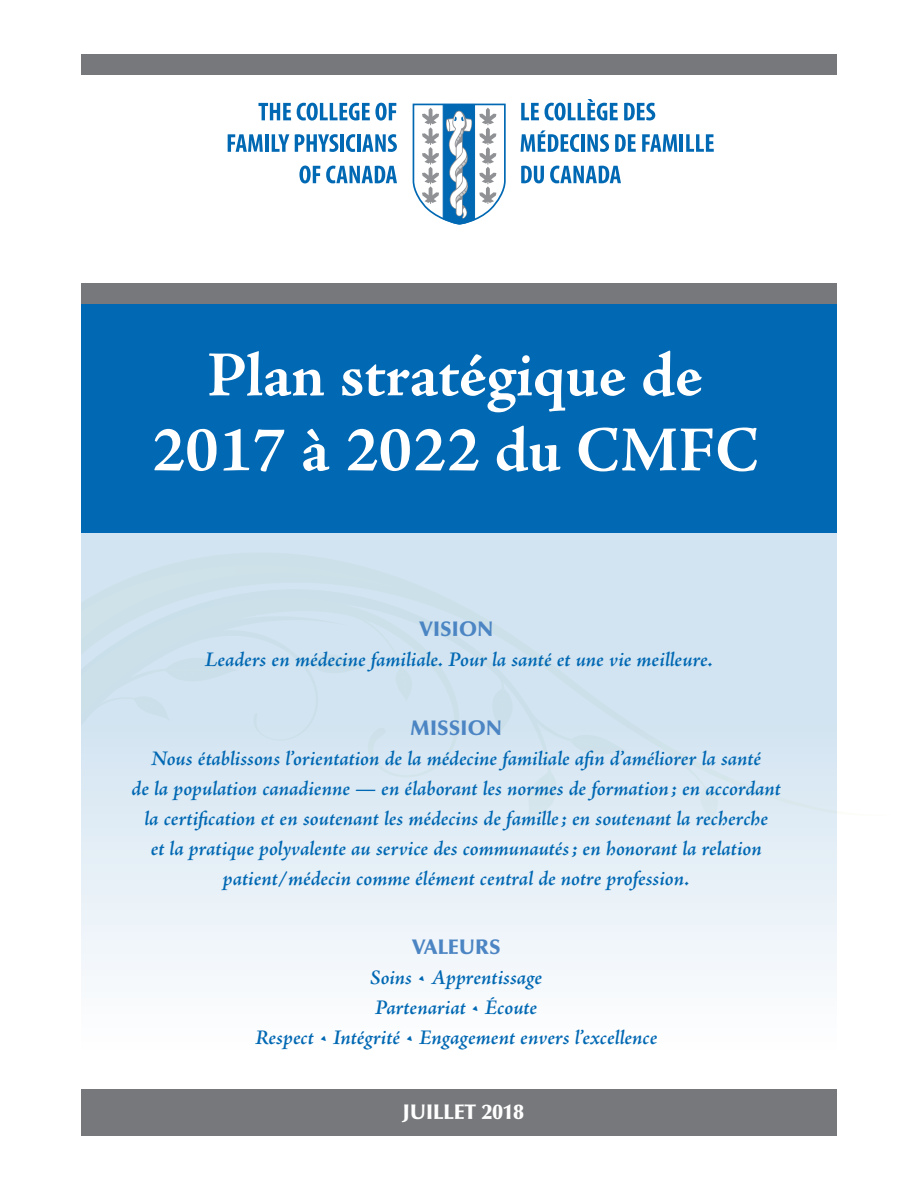
<style>
.page{position:relative;width:918px;height:1188px;background:#fff}
.page>*{position:absolute;margin:0;border:0;box-sizing:border-box;transform-origin:0 0}
.t1{font:700 64.5px/75px "Adobe Jenson Pro";letter-spacing:-.005em;color:#fff;text-align:center}
.t2{font:italic 600 21px/30px "Adobe Jenson Pro";letter-spacing:-.005em;color:#0168b3;text-align:center}
.t3{font:900 21px "Optima";color:#4c85c3}
.t4{font:900 21px "Optima";color:#fff}
.s1{font-size:20.85px}
</style>
<div class="page">
<div style="left:81px;top:302px;width:756px;height:231px;background:#0168b3"></div>
<div style="left:81px;top:1089px;width:756px;height:47px;background:#76787b"></div>
<svg style="left:81px;top:533px;width:756px;height:443px;fill:#e9f1f8"></svg>
<svg style="left:81px;top:543px;width:756px;height:277px;background:#d4e5f1"></svg>
<svg style="left:81px;top:576px;width:393px;height:214px;background:#d5e6f1"></svg>
<svg style="left:491px;top:675px;width:24px;height:57px"></svg>
<svg style="left:524px;top:701px;width:102px;height:123px;background:#d6e6f1"></svg>
<div style="left:656px;top:743px;width:62px;height:83px;background:#dae9f3"></div>
<div style="left:81px;top:545px;width:342px;height:203px;background:#d2e4f1"></div>
<div style="left:81px;top:283px;width:756px;height:20px;background:#76787b"></div>
<div style="left:81px;top:54px;width:756px;height:20px;background:#76787b"></div>
<svg style="left:521px;top:103px;width:18px;height:17px"></svg>
<svg style="left:545px;top:99px;width:73px;height:22px"></svg>
<svg style="left:624px;top:103px;width:31px;height:17px"></svg>
<svg style="left:521px;top:130px;width:58px;height:22px"></svg>
<hr style="left:581px;top:134px;width:3px;height:18px;background:#0168b3">
<svg style="left:587px;top:134px;width:22px;height:18px"></svg>
<svg style="left:615px;top:134px;width:21px;height:18px"></svg>
<svg style="left:642px;top:134px;width:35px;height:18px"></svg>
<hr style="left:680px;top:134px;width:3px;height:18px;background:#0168b3">
<svg style="left:686px;top:134px;width:28px;height:18px"></svg>
<svg style="left:521px;top:166px;width:23px;height:17px"></svg>
<svg style="left:550px;top:166px;width:71px;height:17px"></svg>
<svg style="left:258px;top:103px;width:33px;height:17px"></svg>
<svg style="left:297px;top:103px;width:99px;height:18px"></svg>
<svg style="left:228px;top:134px;width:35px;height:18px"></svg>
<hr style="left:265px;top:134px;width:4px;height:18px;background:#0168b3">
<svg style="left:272px;top:134px;width:17px;height:18px"></svg>
<svg style="left:295px;top:134px;width:43px;height:18px"></svg>
<hr style="left:340px;top:134px;width:4px;height:18px;background:#0168b3">
<svg style="left:346px;top:134px;width:9px;height:18px"></svg>
<hr style="left:357px;top:134px;width:3px;height:18px;background:#0168b3">
<svg style="left:362px;top:134px;width:35px;height:18px"></svg>
<svg style="left:299px;top:166px;width:21px;height:17px"></svg>
<svg style="left:326px;top:166px;width:71px;height:17px"></svg>
<svg style="left:413px;top:104px;width:93px;height:121px"></svg>
<h1 class="t1" style="left:151px;top:339px;width:609px">Plan stratégique de<br>2017 à 2022 du CMFC</h1>
<p class="t3" style="left:419px;top:616px;width:76px">VISION</p>
<p class="t2" style="left:205px;top:646px;width:509px">Leaders en médecine familiale. Pour la santé et une vie meilleure.</p>
<p class="t3" style="left:410px;top:716px;width:93px">MISSION</p>
<p class="t2" style="left:132px;top:745px;width:651px">Nous établissons l’orientation de la médecine familiale afn d’améliorer la santé<br>de la population canadienne — en élaborant les normes de formation ; en accordant la certifcation et en soutenant les médecins de famille ; en soutenant la recherche<br>et la pratique polyvalente au service des communautés ; en honorant la relation patient/médecin comme élément central de notre profession.</p>
<p class="t3" style="left:412px;top:935px;width:91px">VALEURS</p>
<p class="t2" style="left:255px;top:964px;width:404px"><span class="s1">Soins</span> • Apprentissage<br>Partenariat • Écoute<br>Respect • Intégrité • Engagement envers l’excellence</p>
<p class="t4" style="left:403px;top:1100px;width:123px">JUILLET 2018</p>
</div>
